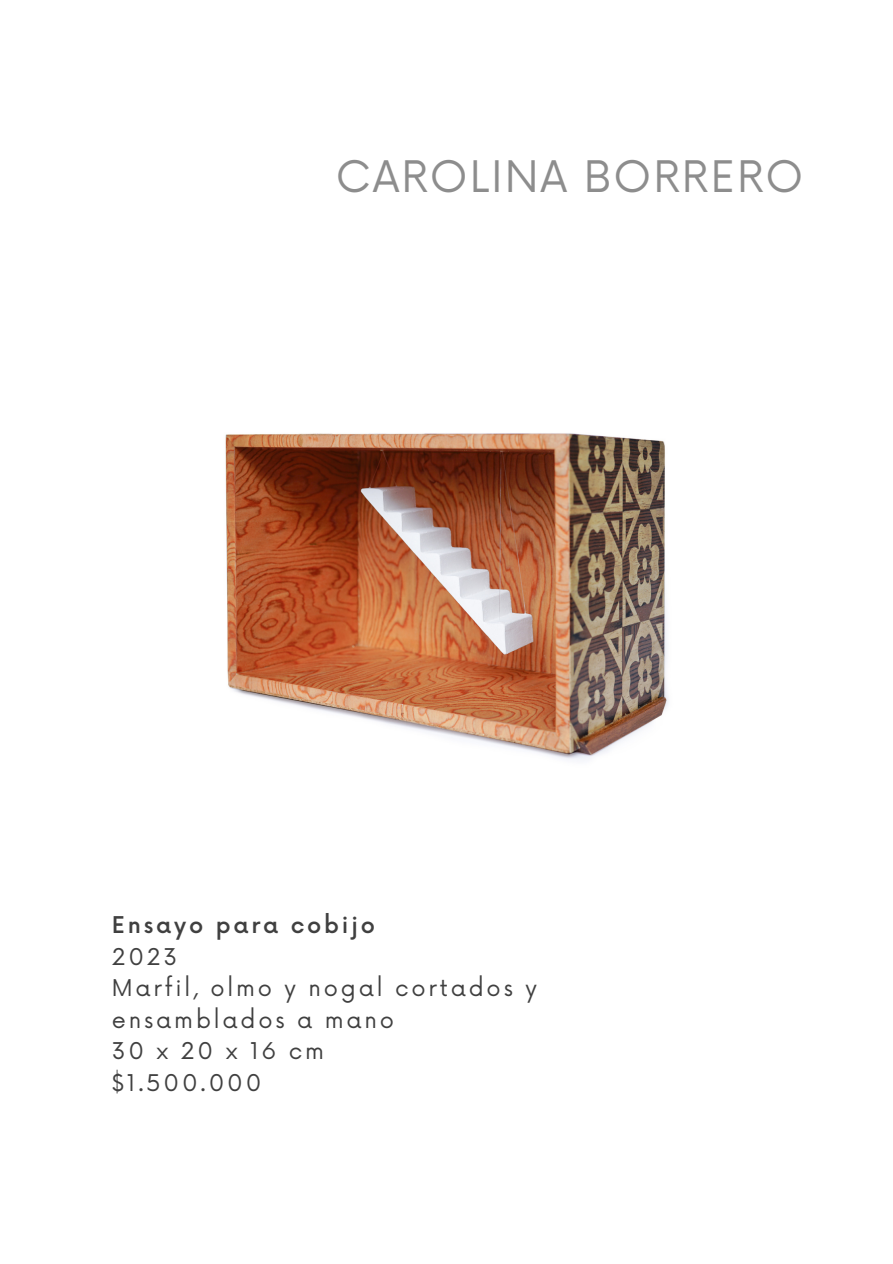
<style>
.page{position:relative;width:893px;height:1264px;background:#fff}
.page>*{position:absolute;margin:0;border:0;box-sizing:border-box;transform-origin:0 0}
.t1{font:42.3px "Now";letter-spacing:.045em;color:#8d8d8d}
.t2{font:22.5px/31.5px "Now";letter-spacing:.125em;color:#404040}
.t3{font:500 22.5px "Now";letter-spacing:.125em;color:#404040}
.t4{font:11.25px "Now";color:#404040}
</style>
<div class="page">
<img style="left:225px;top:433px;width:444px;height:327px">
<h1 class="t1" style="left:336px;top:153px;width:469px">CAROLINA BORRERO</h1>
<p class="t3" style="left:112px;top:913px;width:265px">Ensayo para cobijo</p>
<p class="t2" style="left:112px;top:942px;width:426px">2023<br>Marfil, olmo y nogal cortados y ensamblados a mano<br>30x20x16cm<br>$1.500.000</p>
<p class="t4" style="left:106px;top:1082px;width:15px;rotate:-90deg">__</p>
<p class="t4" style="left:106px;top:1093px;width:15px;rotate:-90deg">__</p>
</div>
